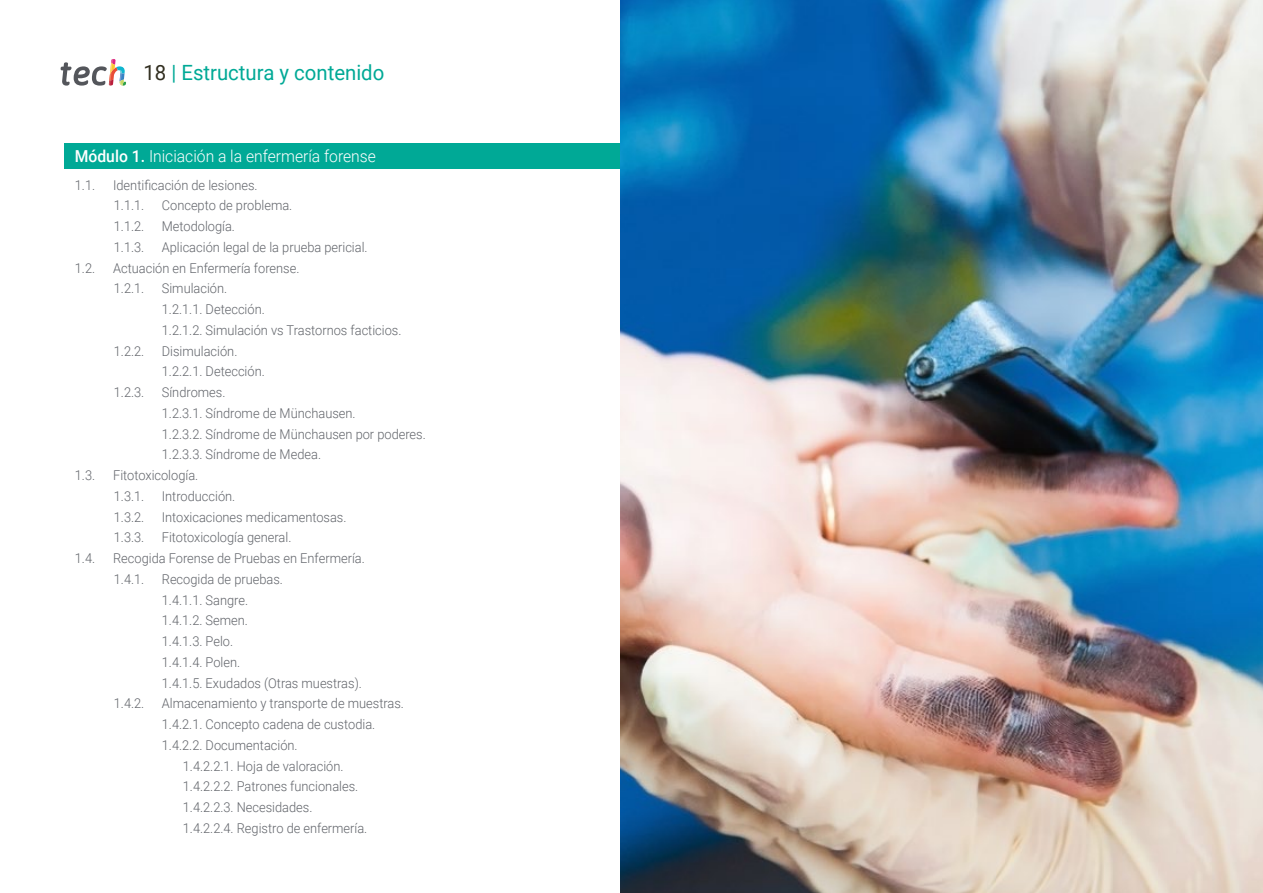
<style>
.page{position:relative;width:1263px;height:893px;background:#fff}
.page>*{position:absolute;margin:0;border:0;box-sizing:border-box;transform-origin:0 0}
.t1{font:21px "Roboto";color:#00a996}
.t2{font:300 16.5px "Roboto";color:#fff;scale:.95 1}
.t3{font:300 13.5px/20.7px "Roboto";color:#61646a;scale:.95 1}
.s1{color:#312e20}
.s2{font-weight:500}
</style>
<div class="page">
<div style="left:64px;top:144px;width:557px;height:25px;background:#00a996"></div>
<svg style="left:61px;top:59px;width:65px;height:27px"></svg>
<img style="left:621px;top:0;width:642px;height:893px">
<h1 class="t1" style="left:144px;top:57px;width:242px"><span class="s1">18</span> | Estructura y contenido</h1>
<p class="t2" style="left:75px;top:145px;width:318px"><span class="s2">Módulo 1.</span> Iniciación a la enfermería forense</p>
<p class="t3" style="left:75px;top:174px;width:23px">1.1.</p>
<p class="t3" style="left:113px;top:174px;width:154px">Identificación de lesiones.<br>1.1.1.</p>
<p class="t3" style="left:162px;top:195px;width:139px">Concepto de problema.</p>
<p class="t3" style="left:114px;top:215px;width:34px">1.1.2.</p>
<p class="t3" style="left:162px;top:215px;width:79px">Metodología.</p>
<p class="t3" style="left:114px;top:236px;width:34px">1.1.3.</p>
<p class="t3" style="left:162px;top:236px;width:218px">Aplicación legal de la prueba pericial.</p>
<p class="t3" style="left:75px;top:257px;width:23px">1.2.</p>
<p class="t3" style="left:113px;top:257px;width:198px">Actuación en Enfermería forense.<br>1.2.1.</p>
<p class="t3" style="left:162px;top:278px;width:254px">Simulación.<br>1.2.1.1. Detección.<br>1.2.1.2. Simulación vs Trastornos facticios.</p>
<p class="t3" style="left:114px;top:340px;width:34px">1.2.2.</p>
<p class="t3" style="left:162px;top:340px;width:110px">Disimulación.<br>1.2.2.1. Detección.</p>
<p class="t3" style="left:114px;top:381px;width:34px">1.2.3.</p>
<p class="t3" style="left:162px;top:381px;width:279px">Síndromes.<br>1.2.3.1. Síndrome de Münchausen.<br>1.2.3.2. Síndrome de Münchausen por poderes.<br>1.2.3.3. Síndrome de Medea.</p>
<p class="t3" style="left:75px;top:464px;width:23px">1.3.</p>
<p class="t3" style="left:113px;top:464px;width:91px">Fitotoxicología.<br>1.3.1.</p>
<p class="t3" style="left:162px;top:485px;width:79px">Introducción.</p>
<p class="t3" style="left:114px;top:506px;width:34px">1.3.2.</p>
<p class="t3" style="left:162px;top:506px;width:196px">Intoxicaciones medicamentosas.</p>
<p class="t3" style="left:114px;top:527px;width:34px">1.3.3.</p>
<p class="t3" style="left:162px;top:527px;width:138px">Fitotoxicología general.</p>
<p class="t3" style="left:75px;top:547px;width:23px">1.4.</p>
<p class="t3" style="left:113px;top:547px;width:266px">Recogida Forense de Pruebas en Enfermería.<br>1.4.1.</p>
<p class="t3" style="left:162px;top:568px;width:212px">Recogida de pruebas.<br>1.4.1.1. Sangre.<br>1.4.1.2. Semen.<br>1.4.1.3. Pelo.<br>1.4.1.4. Polen.<br>1.4.1.5. Exudados (Otras muestras).</p>
<p class="t3" style="left:114px;top:693px;width:34px">1.4.2.</p>
<p class="t3" style="left:162px;top:693px;width:256px">Almacenamiento y transporte de muestras.</p>
<p class="t3" style="left:162px;top:713px;width:226px">1.4.2.1. Concepto cadena de custodia.</p>
<p class="t3" style="left:162px;top:734px;width:144px">1.4.2.2. Documentación.</p>
<p class="t3" style="left:183px;top:755px;width:171px">1.4.2.2.1. Hoja de valoración.</p>
<p class="t3" style="left:183px;top:776px;width:186px">1.4.2.2.2. Patrones funcionales.</p>
<p class="t3" style="left:183px;top:796px;width:138px">1.4.2.2.3. Necesidades.</p>
<p class="t3" style="left:183px;top:817px;width:196px">1.4.2.2.4. Registro de enfermería.</p>
</div>
